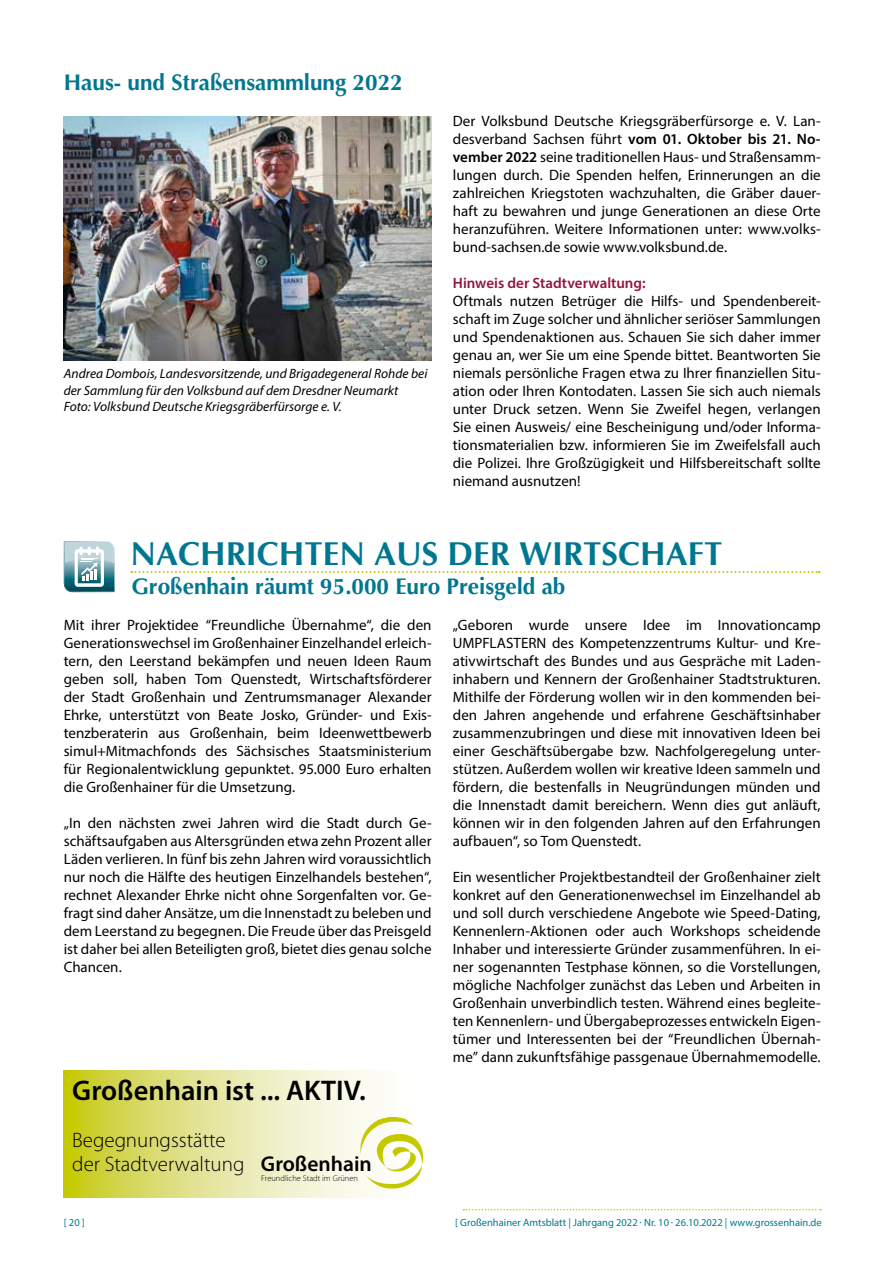
<style>
.page{position:relative;width:893px;height:1263px;background:#fff}
.page>*{position:absolute;margin:0;border:0;box-sizing:border-box;transform-origin:0 0}
.t1{font:700 33px "Optima";color:#007790}
.t2{font:600 28.5px "Myriad Pro";color:#000}
.t3{font:700 22.5px "Optima";color:#007790}
.t4{font:600 21.45px "Myriad Pro";color:#000}
.t5{font:300 21px/24px "Myriad Pro";color:#000}
.t6{font:15px/18px "Myriad Pro";color:#000;text-align:justify}
.t7{font:600 15px "Myriad Pro";color:#91163f}
.t8{font:italic 13.5px/16.5px "Myriad Pro";color:#000}
.t9{font:10.5px "Myriad Pro";color:#007790}
.t10{font:300 8.4px "Myriad Pro";color:#000}
.s1{font-weight:600}
.s2{font-weight:700}
</style>
<div class="page">
<svg style="left:463px;top:1209px;width:358px;height:1px"></svg>
<img style="left:64px;top:117px;width:368px;height:243px">
<svg style="left:64px;top:541px;width:51px;height:51px"></svg>
<svg style="left:131px;top:571px;width:689px;height:2px"></svg>
<svg style="left:64px;top:1070px;width:360px;height:128px;background:#e5e69a"></svg>
<svg style="left:360px;top:1117px;width:63px;height:71px"></svg>
<h3 class="t3" style="left:64px;top:70px;width:340px">Haus- und Straßensammlung 2022</h3>
<p class="t8" style="left:64px;top:365px;width:365px">Andrea Dombois, Landesvorsitzende, und Brigadegeneral Rohde bei der Sammlung für den Volksbund auf dem Dresdner Neumarkt<br>Foto: Volksbund Deutsche Kriegsgräberfürsorge e. V.</p>
<p class="t6" style="left:453px;top:112px;width:369px">Der Volksbund Deutsche Kriegsgräberfürsorge e. V. Lan&shy;desverband Sachsen führt <span class="s1">vom 01. Oktober bis 21. No&shy;vember 2022</span> seine traditionellen Haus- und Straßensamm&shy;lungen durch. Die Spenden helfen, Erinnerungen an die zahlreichen Kriegstoten wachzuhalten, die Gräber dauer&shy;haft zu bewahren und junge Generationen an diese Orte heranzuführen. Weitere Informationen unter: www.volks&shy;bund-sachsen.de sowie www.volksbund.de.</p>
<p class="t7" style="left:453px;top:273px;width:194px">Hinweis der Stadtverwaltung:</p>
<p class="t6" style="left:453px;top:292px;width:369px">Oftmals nutzen Betrüger die Hilfs- und Spendenbereit&shy;schaft im Zuge solcher und ähnlicher seriöser Sammlungen und Spendenaktionen aus. Schauen Sie sich daher immer genau an, wer Sie um eine Spende bittet. Beantworten Sie niemals persönliche Fragen etwa zu Ihrer finanziellen Situ&shy;ation oder Ihren Kontodaten. Lassen Sie sich auch niemals unter Druck setzen. Wenn Sie Zweifel hegen, verlangen Sie einen Ausweis/ eine Bescheinigung und/oder Informa&shy;tionsmaterialien bzw. informieren Sie im Zweifelsfall auch die Polizei. Ihre Großzügigkeit und Hilfsbereitschaft sollte niemand ausnutzen!</p>
<h1 class="t1" style="left:130px;top:535px;width:594px">NACHRICHTEN AUS DER WIRTSCHAFT</h1>
<h3 class="t3" style="left:131px;top:574px;width:435px">Großenhain räumt 95.000 Euro Preisgeld ab</h3>
<p class="t6" style="left:64px;top:616px;width:369px">Mit ihrer Projektidee “Freundliche Übernahme“, die den Generationswechsel im Großenhainer Einzelhandel erleich&shy;tern, den Leerstand bekämpfen und neuen Ideen Raum geben soll, haben Tom Quenstedt, Wirtschaftsförderer der Stadt Großenhain und Zentrumsmanager Alexander Ehrke, unterstützt von Beate Josko, Gründer- und Exis&shy;tenzberaterin aus Großenhain, beim Ideenwettbewerb simul+Mitmachfonds des Sächsisches Staatsministerium für Regionalentwicklung gepunktet. 95.000 Euro erhalten die Großenhainer für die Umsetzung.</p>
<p class="t6" style="left:64px;top:814px;width:369px">„In den nächsten zwei Jahren wird die Stadt durch Ge&shy;schäftsaufgaben aus Altersgründen etwa zehn Prozent aller Läden verlieren. In fünf bis zehn Jahren wird voraussichtlich nur noch die Hälfte des heutigen Einzelhandels bestehen“, rechnet Alexander Ehrke nicht ohne Sorgenfalten vor. Ge&shy;fragt sind daher Ansätze, um die Innenstadt zu beleben und dem Leerstand zu begegnen. Die Freude über das Preisgeld ist daher bei allen Beteiligten groß, bietet dies genau solche Chancen.</p>
<h2 class="t2" style="left:72px;top:1072px;width:295px">Großenhain ist ... AKTIV.</h2>
<h3 class="t5" style="left:72px;top:1128px;width:174px">Begegnungsstätte der Stadtverwaltung</h3>
<h3 class="t4" style="left:261px;top:1150px;width:112px">Großenhain</h3>
<p class="t10" style="left:261px;top:1173px;width:98px">Freundliche Stadt im Grünen</p>
<p class="t6" style="left:453px;top:616px;width:369px">„Geboren wurde unsere Idee im Innovationcamp UMPFLASTERN des Kompetenzzentrums Kultur- und Kre&shy;ativwirtschaft des Bundes und aus Gespräche mit Laden&shy;inhabern und Kennern der Großenhainer Stadtstrukturen.<br>Mithilfe der Förderung wollen wir in den kommenden bei&shy;den Jahren angehende und erfahrene Geschäftsinhaber zusammenzubringen und diese mit innovativen Ideen bei einer Geschäftsübergabe bzw. Nachfolgeregelung unter&shy;stützen. Außerdem wollen wir kreative Ideen sammeln und fördern, die bestenfalls in Neugründungen münden und die Innenstadt damit bereichern. Wenn dies gut anläuft, können wir in den folgenden Jahren auf den Erfahrungen aufbauen“, so Tom Quenstedt.</p>
<p class="t6" style="left:453px;top:868px;width:369px">Ein wesentlicher Projektbestandteil der Großenhainer zielt konkret auf den Generationenwechsel im Einzelhandel ab und soll durch verschiedene Angebote wie Speed-Dating, Kennenlern-Aktionen oder auch Workshops scheidende Inhaber und interessierte Gründer zusammenführen. In ei&shy;ner sogenannten Testphase können, so die Vorstellungen, mögliche Nachfolger zunächst das Leben und Arbeiten in Großenhain unverbindlich testen. Während eines begleite&shy;ten Kennenlern- und Übergabeprozesses entwickeln Eigen&shy;tümer und Interessenten bei der “Freundlichen Übernah&shy;me” dann zukunftsfähige passgenaue Übernahmemodelle.</p>
<p class="t9" style="left:64px;top:1215px;width:23px">[ 20 ]</p>
<p class="t9" style="left:455px;top:1215px;width:368px">[ Großenhainer Amtsblatt | Jahrgang 2022 <span class="s2">.</span> Nr. 10 <span class="s2">.</span> 26.10.2022 | www.grossenhain.de</p>
</div>
